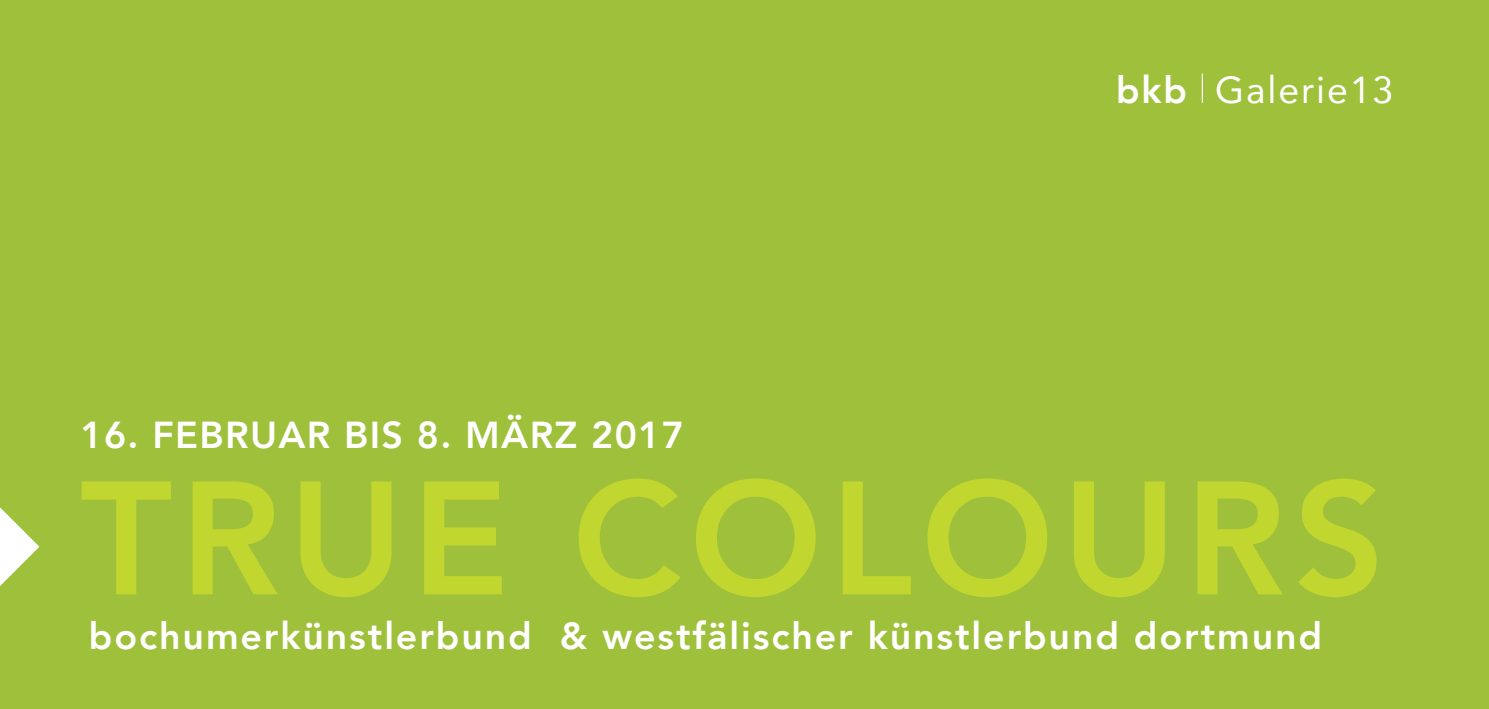
<style>
.page{position:relative;width:1489px;height:709px;background:#fff}
.page>*{position:absolute;margin:0;border:0;box-sizing:border-box;transform-origin:0 0}
.t1{font:800 159.5px "Avenir";letter-spacing:.05em;color:#c1d72f}
.t2{font:800 37.5px "Avenir";letter-spacing:.05em;color:#fff}
.t3{font:37.5px "Avenir";letter-spacing:.05em;color:#fff}
.s1{font-weight:800}
</style>
<div class="page">
<div style="left:0;top:0;width:1488px;height:709px;background:#9fc03a"></div>
<svg style="left:1201px;top:74px;width:1px;height:29px"></svg>
<svg style="left:0;top:507px;width:39px;height:79px"></svg>
<p class="t2" style="left:80px;top:406px;width:605px">16. Februar bis 8. März 2017</p>
<p class="t3" style="left:1115px;top:60px;width:279px"><span class="s1">bkb</span> Galerie13</p>
<h1 class="t1" style="left:80px;top:414px;width:1305px">true colours</h1>
<p class="t2" style="left:89px;top:606px;width:1234px">bochumerkünstlerbund &amp; westfälischer künstlerbund dortmund</p>
</div>
